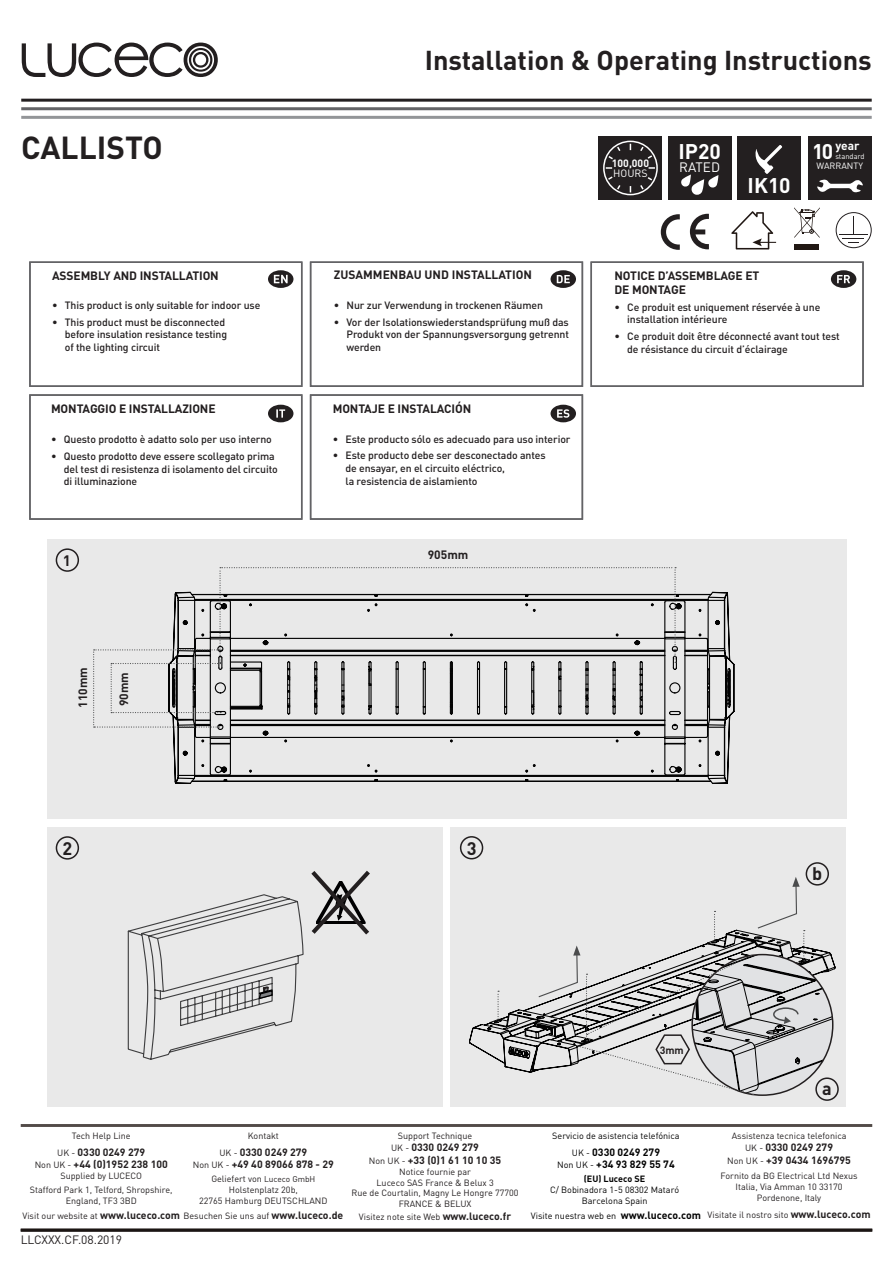
<style>
.page{position:relative;width:893px;height:1263px;background:#fff}
.page>*{position:absolute;margin:0;border:0;box-sizing:border-box;transform-origin:0 0}
.t1{font:700 31.5px "DIN Pro";color:#231f20}
.t2{font:700 27px "DINOT";color:#231f20}
.t3{font:700 21px "DINOT";color:#fff}
.t4{font:700 18px "DINOT";color:#231f20}
.t5{font:700 15px "DINOT";color:#231f20}
.t6{font:13.5px "DINOT";color:#fff}
.t7{font:700 12px/14.4px "DINOT";letter-spacing:-.01em;color:#231f20}
.t8{font:12px "DINOT";color:#231f20}
.t9{font:700 12px "DIN Pro";color:#231f20}
.t10{font:700 12px "DINOT";color:#fff}
.t11{font:500 10.5px/12.6px "DINOT";letter-spacing:-.01em;color:#231f20}
.t12{font:700 10.5px/12.6px "DINOT";color:#231f20;text-align:center}
.t13{font:700 10.5px/12.6px "DINOT";color:#030303;text-align:center}
.t14{font:700 10.5px "DINOT";color:#fff}
.t15{font:10.5px "DINOT";color:#fff}
.t16{font:9px/10.8px "DINOT";color:#231f20;text-align:center}
.t17{font:9px/10.8px "DINOT";color:#030303;text-align:center}
.t18{font:700 9px "DINOT";color:#030303}
.t19{font:9px "DINOT";color:#fff}
.t20{font:7.5px "DINOT";color:#fff}
.s1{font-size:10.95px}
.s2{font-weight:400;font-size:9px}
.s3{font-weight:700;font-size:10.5px}
.s4{font-size:8.25px}
</style>
<div class="page">
<hr style="left:21px;top:116px;width:851px;height:3px;background:#939598">
<hr style="left:21px;top:107px;width:851px;height:3px;background:#636366">
<hr style="left:21px;top:99px;width:851px;height:3px;background:#231f20">
<svg style="left:22px;top:43px;width:196px;height:34px"></svg>
<hr style="left:21px;top:1124px;width:851px;height:3px;background:#524a47">
<svg style="left:268px;top:270px;width:25px;height:18px"></svg>
<svg style="left:274px;top:275px;width:14px;height:8px"></svg>
<svg style="left:550px;top:270px;width:26px;height:18px"></svg>
<svg style="left:557px;top:275px;width:13px;height:8px"></svg>
<div style="left:831px;top:270px;width:25px;height:18px;background:#231f20;border-radius:50%"></div>
<svg style="left:837px;top:275px;width:13px;height:8px"></svg>
<div style="left:550px;top:405px;width:26px;height:17px;background:#231f20;border-radius:50%"></div>
<svg style="left:557px;top:409px;width:12px;height:9px"></svg>
<div style="left:268px;top:405px;width:25px;height:17px;background:#231f20;border-radius:50%"></div>
<svg style="left:276px;top:409px;width:9px;height:9px"></svg>
<hr style="left:21px;top:1229px;width:851px;height:2px;background:#1b1513">
<div style="left:47px;top:828px;width:395px;height:279px;background:#e9e9e9"></div>
<div style="left:47px;top:540px;width:799px;height:279px;background:#e9e9e9"></div>
<div style="left:451px;top:827px;width:395px;height:279px;background:#e9e9e9"></div>
<div style="left:56px;top:836px;width:23px;height:24px;border:2px solid #231f20;border-radius:50%"></div>
<svg style="left:127px;top:870px;width:243px;height:190px"></svg>
<div style="left:56px;top:548px;width:23px;height:24px;border:2px solid #231f20;border-radius:50%"></div>
<div style="left:598px;top:136px;width:64px;height:64px;background:#231f20"></div>
<div style="left:603px;top:141px;width:55px;height:54px;border:2px solid #fff;border-radius:50%"></div>
<svg style="left:607px;top:145px;width:14px;height:15px"></svg>
<svg style="left:640px;top:177px;width:14px;height:14px"></svg>
<svg style="left:640px;top:145px;width:14px;height:14px"></svg>
<svg style="left:606px;top:175px;width:15px;height:16px"></svg>
<svg style="left:606px;top:167px;width:6px;height:2px"></svg>
<svg style="left:649px;top:167px;width:6px;height:2px"></svg>
<div style="left:668px;top:136px;width:64px;height:64px;background:#231f20"></div>
<svg style="left:681px;top:174px;width:37px;height:21px"></svg>
<div style="left:737px;top:136px;width:64px;height:64px;background:#231f20"></div>
<svg style="left:755px;top:145px;width:27px;height:29px"></svg>
<div style="left:808px;top:136px;width:64px;height:64px;background:#231f20"></div>
<svg style="left:817px;top:179px;width:46px;height:13px"></svg>
<svg style="left:173px;top:595px;width:558px;height:186px"></svg>
<svg style="left:221px;top:594px;width:460px;height:188px"></svg>
<svg style="left:221px;top:604px;width:460px;height:168px"></svg>
<svg style="left:661px;top:214px;width:19px;height:36px"></svg>
<svg style="left:690px;top:214px;width:19px;height:35px"></svg>
<svg style="left:836px;top:212px;width:36px;height:36px"></svg>
<div style="left:29px;top:261px;width:273px;height:126px;border:2px solid #636366"></div>
<div style="left:310px;top:261px;width:273px;height:126px;border:2px solid #636366"></div>
<div style="left:590px;top:261px;width:274px;height:126px;border:2px solid #636366"></div>
<div style="left:29px;top:394px;width:273px;height:126px;border:2px solid #636366"></div>
<div style="left:310px;top:394px;width:273px;height:126px;border:2px solid #636366"></div>
<svg style="left:93px;top:567px;width:584px;height:161px"></svg>
<div style="left:460px;top:836px;width:23px;height:23px;border:2px solid #231f20;border-radius:50%"></div>
<div style="left:815px;top:1077px;width:24px;height:24px;border:2px solid #231f20;border-radius:50%"></div>
<div style="left:806px;top:862px;width:23px;height:23px;border:2px solid #231f20;border-radius:50%"></div>
<svg style="left:469px;top:877px;width:367px;height:218px"></svg>
<div style="left:795px;top:244px;width:24px;height:6px;background:#211814"></div>
<svg style="left:794px;top:207px;width:26px;height:31px"></svg>
<svg style="left:731px;top:211px;width:45px;height:38px"></svg>
<h1 class="t1" style="left:21px;top:126px;width:143px">CALLISTO</h1>
<p class="t7" style="left:52px;top:268px;width:168px">ASSEMBLY AND INSTALLATION</p>
<p class="t11" style="left:52px;top:299px;width:210px"><span class="s1">•</span> This product is only suitable for indoor use</p>
<p class="t11" style="left:65px;top:315px;width:164px;text-indent:-13px"><span class="s1">•</span> This product must be disconnected before insulation resistance testing of the lighting circuit</p>
<p class="t7" style="left:51px;top:401px;width:166px">MONTAGGIO E INSTALLAZIONE</p>
<p class="t11" style="left:51px;top:433px;width:222px"><span class="s1">•</span> Questo prodotto è adatto solo per uso interno</p>
<p class="t11" style="left:64px;top:450px;width:215px;text-indent:-13px"><span class="s1">•</span> Questo prodotto deve essere scollegato prima del test di resistenza di isolamento del circuito di illuminazione</p>
<h3 class="t5" style="left:63px;top:551px;width:10px">1</h3>
<p class="t9" style="left:75px;top:708px;width:42px;rotate:-90deg">110mm</p>
<p class="t9" style="left:116px;top:706px;width:36px;rotate:-90deg">90mm</p>
<h3 class="t4" style="left:63px;top:836px;width:11px">2</h3>
<h2 class="t2" style="left:425px;top:43px;width:449px">Installation &amp; Operating Instructions</h2>
<p class="t7" style="left:334px;top:267px;width:200px">ZUSAMMENBAU UND INSTALLATION</p>
<p class="t11" style="left:334px;top:298px;width:211px"><span class="s1">•</span> Nur zur Verwendung in trockenen Räumen</p>
<p class="t11" style="left:347px;top:315px;width:224px;text-align:justify;text-indent:-13px"><span class="s1">•</span> Vor der Isolationswiederstandsprüfung muß das Produkt von der Spannungsversorgung getrennt werden</p>
<p class="t7" style="left:333px;top:401px;width:140px">MONTAJE E INSTALACIÓN</p>
<p class="t11" style="left:333px;top:432px;width:239px"><span class="s1">•</span> Este producto sólo es adecuado para uso interior</p>
<p class="t11" style="left:345px;top:449px;width:202px;text-indent:-13px"><span class="s1">•</span> Este producto debe ser desconectado antes de ensayar, en el circuito eléctrico,<br>la resistencia de aislamiento</p>
<p class="t9" style="left:428px;top:547px;width:42px">905mm</p>
<p class="t14" style="left:612px;top:156px;width:39px">100,000</p>
<p class="t15" style="left:613px;top:167px;width:36px">HOURS</p>
<h3 class="t3" style="left:678px;top:137px;width:44px">IP20</h3>
<p class="t6" style="left:679px;top:159px;width:42px">RATED</p>
<h3 class="t3" style="left:748px;top:172px;width:45px">IK10</h3>
<h3 class="t3" style="left:812px;top:138px;width:22px">10</h3>
<p class="t19" style="left:816px;top:160px;width:48px">WARRANTY</p>
<p class="t10" style="left:835px;top:138px;width:26px">year</p>
<p class="t20" style="left:835px;top:152px;width:31px">standard</p>
<p class="t7" style="left:614px;top:268px;width:146px">NOTICE D’ASSEMBLAGE ET<br>DE MONTAGE</p>
<p class="t11" style="left:627px;top:300px;width:195px;text-indent:-13px"><span class="s1">•</span> Ce produit est uniquement réservée à une installation intérieure</p>
<p class="t11" style="left:627px;top:330px;width:214px;text-indent:-13px"><span class="s1">•</span> Ce produit doit être déconnecté avant tout test de résistance du circuit d’éclairage</p>
<h3 class="t4" style="left:467px;top:836px;width:11px">3</h3>
<h3 class="t4" style="left:812px;top:861px;width:12px">b</h3>
<p class="t12" style="left:660px;top:1043px;width:26px">3mm</p>
<h3 class="t4" style="left:822px;top:1077px;width:11px">a</h3>
<p class="t16" style="left:72px;top:1130px;width:60px">Tech Help Line</p>
<p class="t12" style="left:35px;top:1145px;width:135px"><span class="s2">UK -</span> 0330 0249 279<br><span class="s2">Non UK -</span> +44 (0)1952 238 100</p>
<p class="t16" style="left:30px;top:1169px;width:144px;line-height:13.8px">Supplied by LUCECO<br>Stafford Park 1, Telford, Shropshire,</p>
<p class="t16" style="left:22px;top:1192px;width:322px;line-height:15.6px;text-align:left;text-indent:43px">England, TF3 3BD<br>Visit our website at <span class="s3">www.luceco.com</span> Besuchen Sie uns auf <span class="s3">www.luceco.de</span></p>
<p class="t16" style="left:248px;top:1130px;width:33px">Kontakt</p>
<p class="t12" style="left:193px;top:1145px;width:143px"><span class="s2">UK -</span> 0330 0249 279<br><span class="s2">Non UK -</span> +49 40 89066 878 - 29</p>
<p class="t16" style="left:199px;top:1173px;width:130px">Geliefert von <span class="s4">Luceco GmbH<br></span>Holstenplatz 20b,<br>22765 Hamburg DEUTSCHLAND</p>
<p class="t8" style="left:21px;top:1232px;width:103px">LLCXXX.CF.08.2019</p>
<p class="t16" style="left:398px;top:1130px;width:76px">Support Technique</p>
<p class="t12" style="left:369px;top:1141px;width:134px"><span class="s2">UK -</span> 0330 0249 279<br><span class="s2">Non UK -</span> +33 (0)1 61 10 10 35</p>
<p class="t16" style="left:352px;top:1166px;width:168px">Notice fournie par<br>Luceco SAS France &amp; Belux 3<br>Rue de Courtalin, Magny Le Hongre 77700<br>FRANCE &amp; BELUX</p>
<p class="t16" style="left:359px;top:1211px;width:154px">Visitez note site Web <span class="s3">www.luceco.fr</span></p>
<p class="t17" style="left:552px;top:1130px;width:129px">Servicio de asistencia telefónica</p>
<p class="t13" style="left:557px;top:1145px;width:119px"><span class="s2">UK -</span> 0330 0249 279<br><span class="s2">Non UK -</span> +34 93 829 55 74</p>
<p class="t16" style="left:732px;top:1130px;width:116px">Assistenza tecnica telefonica</p>
<p class="t12" style="left:727px;top:1141px;width:125px"><span class="s2">UK -</span> 0330 0249 279<br><span class="s2">Non UK -</span> +39 0434 1696795</p>
<p class="t16" style="left:720px;top:1170px;width:139px">Fornito da BG Electrical Ltd Nexus<br>Italia, Via Amman 10 33170<br>Pordenone, Italy</p>
<p class="t16" style="left:708px;top:1209px;width:165px">Visitate il nostro sito <span class="s3">www.luceco.com</span></p>
<p class="t18" style="left:584px;top:1173px;width:63px">(EU) Luceco SE</p>
<p class="t17" style="left:550px;top:1184px;width:131px">C/ Bobinadora 1-5 08302 Mataró<br>Barcelona Spain</p>
<p class="t17" style="left:531px;top:1210px;width:172px">Visite nuestra web en <span class="s3">www.luceco.com</span></p>
</div>
